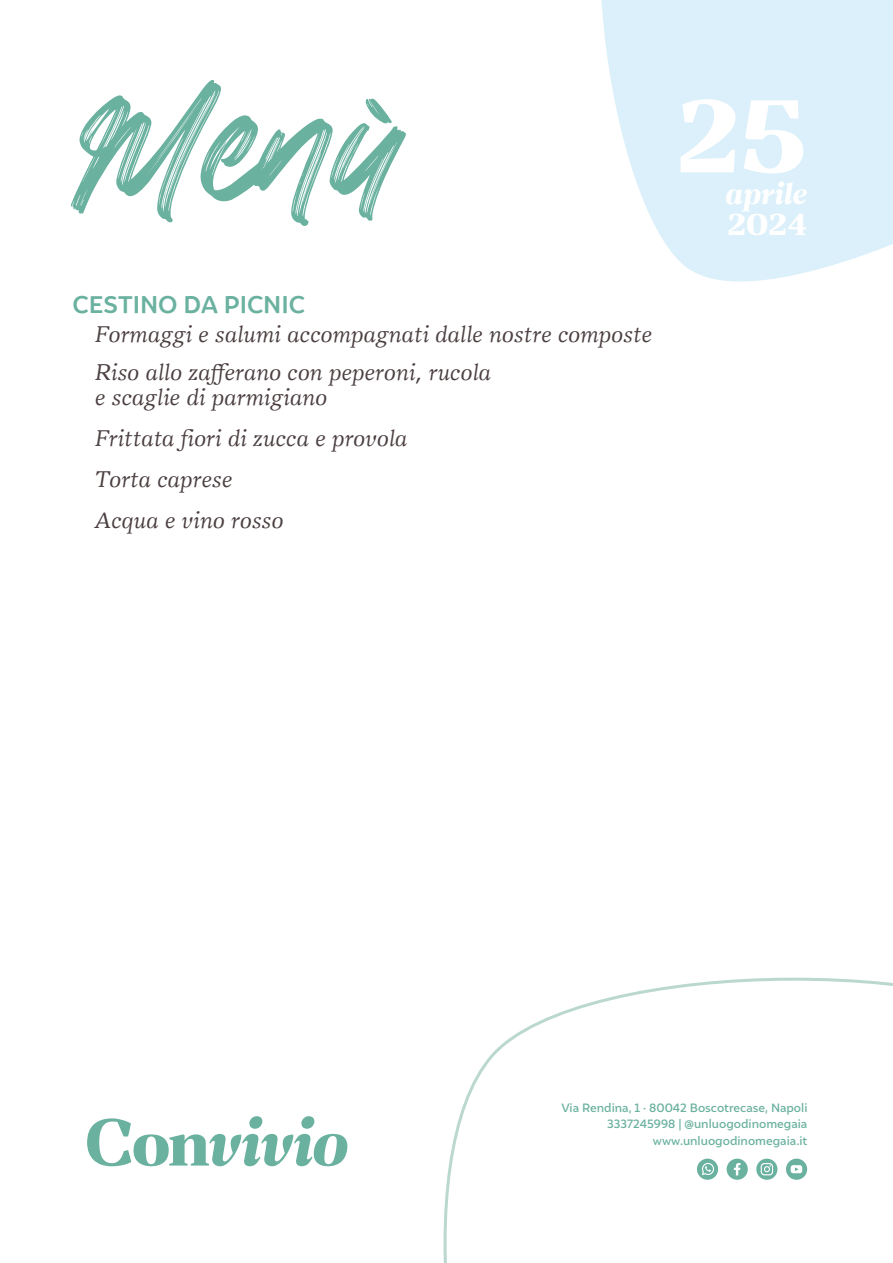
<style>
.page{position:relative;width:893px;height:1263px;background:#fff}
.page>*{position:absolute;margin:0;border:0;box-sizing:border-box;transform-origin:0 0}
.t1{font:180px "Greatest Richmond Alternate One";color:#6ab19f}
.t2{font:800 112.5px "Vanio";color:#fff}
.t3{font:800 33px "Vanio";color:#fff}
.t4{font:italic 800 31.5px "Vanio";color:#fff}
.t5{font:italic 24px/40.8px "Vanio";color:#4b3f40}
.t6{font:700 24px "Igna Sans";color:#6ab19f}
.t7{font:500 12px/16.5px "Igna Sans";color:#6ab19f;text-align:right}
</style>
<div class="page">
<svg style="left:601px;top:1px;width:292px;height:281px;fill:#dbf0fa"></svg>
<svg style="left:443px;top:977px;width:450px;height:286px"></svg>
<svg style="left:756px;top:1158px;width:21px;height:22px"></svg>
<svg style="left:697px;top:1158px;width:21px;height:22px"></svg>
<svg style="left:786px;top:1158px;width:21px;height:22px"></svg>
<svg style="left:727px;top:1158px;width:21px;height:22px"></svg>
<svg style="left:87px;top:1116px;width:260px;height:50px"></svg>
<h1 class="t1" style="left:85px;top:44px;width:324px">Menù</h1>
<p class="t6" style="left:73px;top:289px;width:234px">CESTINO DA PICNIC</p>
<p class="t5" style="left:95px;top:316px;width:559px;line-height:37.5px">Formaggi e salumi accompagnati dalle nostre composte<br>Riso allo zafferano con peperoni, rucola</p>
<p class="t5" style="left:95px;top:377px;width:314px">e scaglie di parmigiano<br>Frittata fiori di zucca e provola<br>Torta caprese<br>Acqua e vino rosso</p>
<h2 class="t2" style="left:676px;top:73px;width:133px">25</h2>
<h3 class="t4" style="left:726px;top:176px;width:83px">aprile</h3>
<h3 class="t3" style="left:728px;top:206px;width:81px">2024</h3>
<p class="t7" style="left:561px;top:1099px;width:248px">Via Rendina, 1 · 80042 Boscotrecase, Napoli<br>3337245998 | @unluogodinomegaia www.unluogodinomegaia.it</p>
</div>
